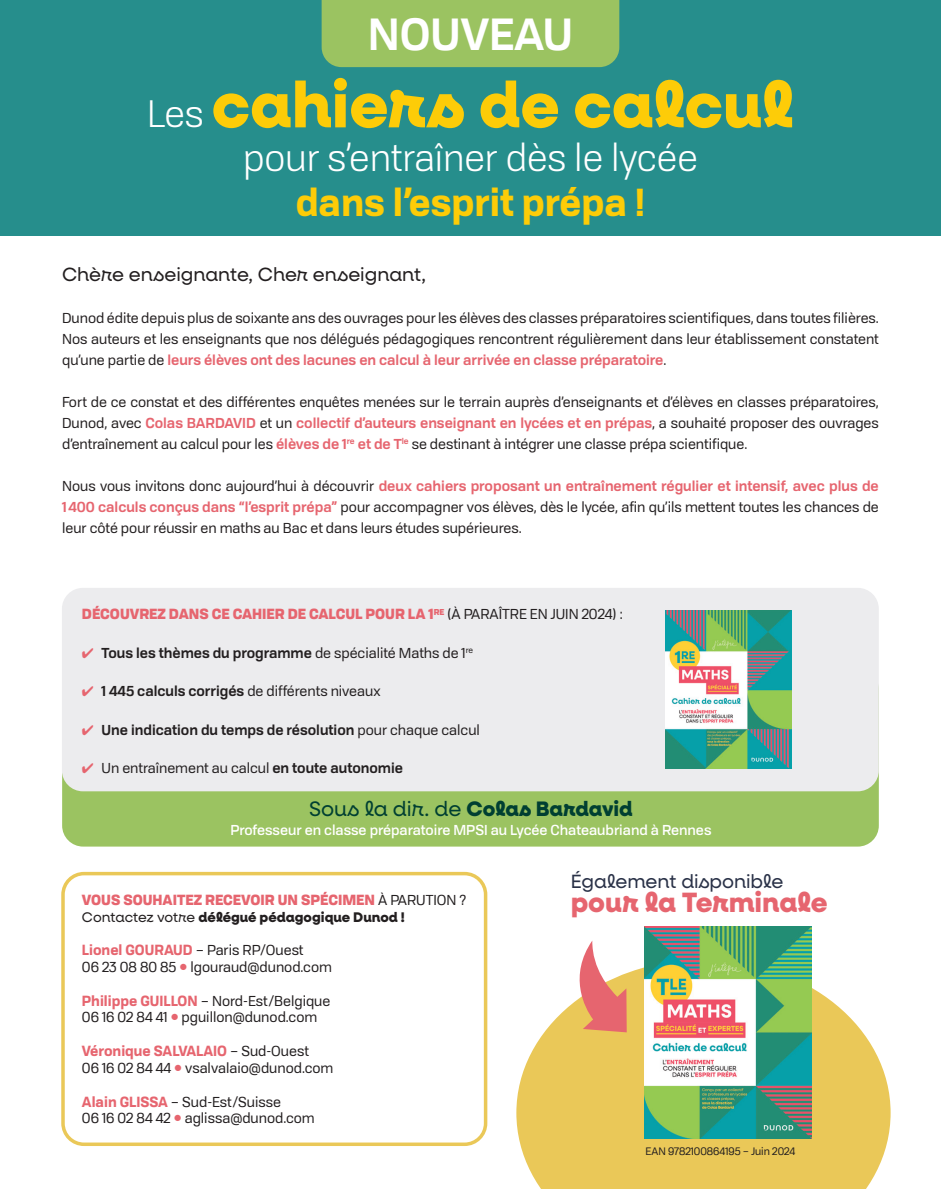
<style>
.page{position:relative;width:941px;height:1189px;background:#fff}
.page>*{position:absolute;margin:0;border:0;box-sizing:border-box;transform-origin:0 0}
.t1{font:800 64.92px "Neulis Cursive";color:#fdcc08}
.t2{font:43.75px "Tofino Semibold Personal";color:#fff}
.t3{font:37.1px "Tofino Book Personal";color:#fff}
.t4{font:37.1px "Tofino Bold Personal";color:#fdcc08}
.t5{font:800 28px "Neulis Cursive";color:#e6656f}
.t6{font:800 21px "Neulis Cursive";color:#003f32}
.t7{font:19.25px "Neulis Cursive";color:#231f20}
.t8{font:19.25px "Neulis Cursive";color:#293147}
.t9{font:14px/16.8px "Tofino Regular Personal";color:#231f20}
.t10{font:14px "Tofino Semibold Personal";color:#e6656f}
.t11{font:14px "Tofino Semibold Personal";color:#231f20}
.t12{font:14px "Tofino Black Personal";color:#e6656f}
.t13{font:14px "Tofino Medium Personal";color:#fff}
.t14{font:800 14px "Neulis Cursive";color:#231f20}
.t15{font:14px "Tofino Bold Personal";color:#e6656f}
.t16{font:10.5px "Tofino Regular Personal";color:#231f20}
.s1{font-family:"Tofino Book Personal";font-weight:400;font-size:37.1px;color:#fff}
.s2{font-family:"Tofino Regular Personal";color:#231f20}
.s3{font-family:"Tofino Semibold Personal";color:#e6656f}
.s4{color:#e6656f}
.s5{font-family:"Tofino Regular Personal"}
.s6{font-family:"Tofino Semibold Personal"}
.s7{font-weight:400}
.s8{font-family:"Tofino Bold Personal";color:#e6656f}
</style>
<div class="page">
<svg style="left:516px;top:967px;width:374px;height:221px;fill:#eac858"></svg>
<div style="left:62px;top:668px;width:817px;height:178px;background:#9bc361;border-radius:21px"></div>
<div style="left:62px;top:587px;width:817px;height:204px;background:#ececee;border-radius:21px"></div>
<div style="left:61px;top:871px;width:426px;height:274px;border:4px solid #eac858;border-radius:21px"></div>
<div style="left:0;top:0;width:941px;height:236px;background:#268e8c"></div>
<div style="left:322px;top:0;width:297px;height:67px;background:#9bc361"></div>
<img style="left:666px;top:610px;width:125px;height:158px">
<img style="left:644px;top:926px;width:168px;height:211px">
<svg style="left:568px;top:941px;width:59px;height:91px"></svg>
<h2 class="t2" style="left:368px;top:0;width:207px">NOUVEAU</h2>
<h1 class="t1" style="left:147px;top:56px;width:648px"><span class="s1">Les</span> cahiers de calcul</h1>
<h3 class="t3" style="left:243px;top:132px;width:456px">pour s’entraîner dès le lycée</h3>
<h3 class="t4" style="left:296px;top:172px;width:351px">dans l’esprit prépa !</h3>
<h3 class="t7" style="left:62px;top:260px;width:365px">Chère enseignante, Cher enseignant,</h3>
<p class="t9" style="left:62px;top:306px;width:818px;line-height:21px">Dunod édite depuis plus de soixante ans des ouvrages pour les élèves des classes préparatoires scientifiques, dans toutes filières.<br>Nos auteurs et les enseignants que nos délégués pédagogiques rencontrent régulièrement dans leur établissement constatent</p>
<p class="t10" style="left:62px;top:348px;width:606px"><span class="s2">qu’une partie de</span> leurs élèves ont des lacunes en calcul à leur arrivée en classe préparatoire<span class="s2">.</span></p>
<p class="t9" style="left:62px;top:392px;width:818px">Fort de ce constat et des différentes enquêtes menées sur le terrain auprès d’enseignants et d’élèves en classes préparatoires,</p>
<p class="t10" style="left:62px;top:411px;width:818px"><span class="s2">Dunod, avec</span> Colas BARDAVID <span class="s2">et un</span> collectif d’auteurs enseignant en lycées et en prépas<span class="s2">, a souhaité proposer des ouvrages</span></p>
<p class="t9" style="left:62px;top:434px;width:687px">d’entraînement au calcul pour les <span class="s3">élèves de 1</span><sup>re</sup> <span class="s3">et de T</span><sup>le</sup> se destinant à intégrer une classe prépa scientifique.</p>
<p class="t10" style="left:62px;top:474px;width:818px"><span class="s2">Nous vous invitons donc aujourd’hui à découvrir</span> deux cahiers proposant un entraînement régulier et intensif, avec plus de</p>
<p class="t9" style="left:62px;top:495px;width:818px;line-height:21px"><span class="s3">1400 calculs conçus dans “l’esprit prépa”</span> pour accompagner vos élèves, dès le lycée, afin qu’ils mettent toutes les chances de leur côté pour réussir en maths au Bac et dans leurs études supérieures.</p>
<p class="t12" style="left:82px;top:602px;width:542px">DÉCOUVREZ DANS CE CAHIER DE CALCUL POUR LA 1<sup>RE</sup> <span class="s2">(À PARAÎTRE EN JUIN 2024) :</span></p>
<p class="t11" style="left:82px;top:641px;width:393px"><span class="s4">✔</span> Tous les thèmes du programme <span class="s5">de spécialité Maths de 1</span><sup>re</sup></p>
<p class="t11" style="left:82px;top:680px;width:300px"><span class="s4">✔</span> 1 445 calculs corrigés <span class="s5">de différents niveaux</span></p>
<p class="t11" style="left:82px;top:718px;width:399px"><span class="s4">✔</span> Une indication du temps de résolution <span class="s5">pour chaque calcul</span></p>
<p class="t9" style="left:82px;top:759px;width:323px"><span class="s4">✔</span> Un entraînement au calcul <span class="s6">en toute autonomie</span></p>
<h3 class="t6" style="left:309px;top:792px;width:325px"><span class="s7">Sous la dir. de</span> Colas Bardavid</h3>
<p class="t13" style="left:230px;top:819px;width:483px">Professeur en classe préparatoire MPSI au Lycée Chateaubriand à Rennes</p>
<p class="t12" style="left:82px;top:887px;width:386px">VOUS SOUHAITEZ RECEVOIR UN SPÉCIMEN <span class="s2">À PARUTION ?</span></p>
<p class="t14" style="left:82px;top:906px;width:324px"><span class="s7">Contactez votre</span> délégué pédagogique Dunod !</p>
<p class="t9" style="left:82px;top:940px;width:251px"><span class="s8">Lionel GOURAUD</span> – Paris RP/Ouest<br>06 23 08 80 85 <span class="s4">●</span> lgouraud@dunod.com</p>
<p class="t9" style="left:82px;top:991px;width:250px"><span class="s8">Philippe GUILLON</span> – Nord-Est/Belgique<br>06 16 02 84 41 <span class="s4">●</span> pguillon@dunod.com</p>
<p class="t15" style="left:82px;top:1039px;width:228px">Véronique SALVALAIO <span class="s2">– Sud-Ouest</span></p>
<p class="t9" style="left:82px;top:1058px;width:253px">06 16 02 84 44 <span class="s4">●</span> vsalvalaio@dunod.com</p>
<p class="t9" style="left:82px;top:1092px;width:234px"><span class="s8">Alain GLISSA</span> – Sud-Est/Suisse<br>06 16 02 84 42 <span class="s4">●</span> aglissa@dunod.com</p>
<h3 class="t8" style="left:571px;top:867px;width:214px">Également disponible</h3>
<h3 class="t5" style="left:571px;top:881px;width:258px">pour la Terminale</h3>
<p class="t16" style="left:645px;top:1143px;width:151px">EAN 9782100864195 – Juin 2024</p>
</div>
